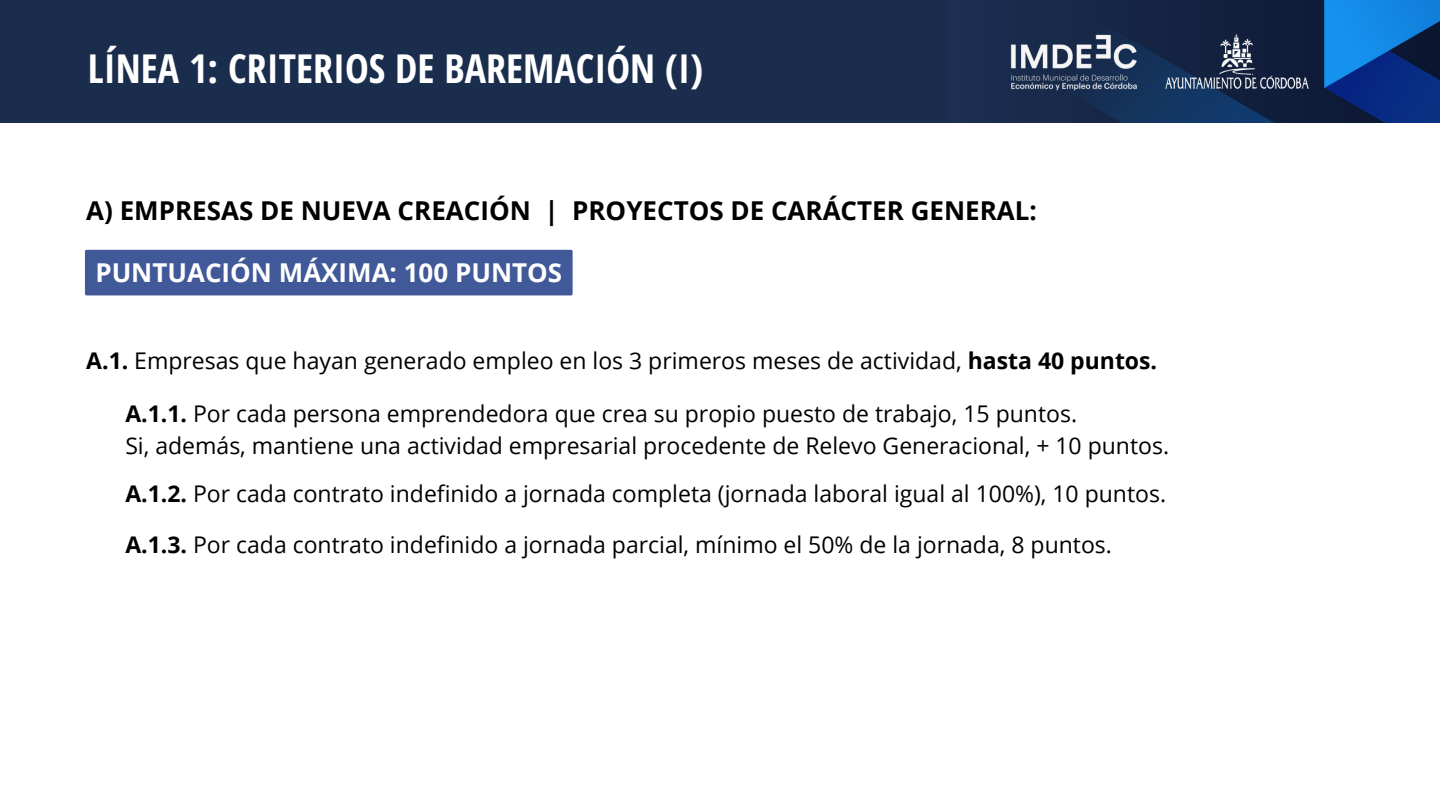
<style>
.page{position:relative;width:1440px;height:810px;background:#fff}
.page>*{position:absolute;margin:0;border:0;box-sizing:border-box;transform-origin:0 0}
.t1{font:700 40px "Open Sans Hebrew Condensed";color:#fff}
.t2{font:700 26px "Open Sans";color:#000}
.t3{font:700 26px "Open Sans";color:#fff}
.t4{font:23px "Open Sans";color:#000}
.s1{font-weight:700}
</style>
<div class="page">
<img style="left:948px;top:0;width:492px;height:123px">
<div style="left:0;top:0;width:948px;height:123px;background:#1a2d4d"></div>
<img style="left:1010px;top:35px;width:127px;height:55px">
<img style="left:1166px;top:35px;width:143px;height:53px">
<div style="left:85px;top:250px;width:488px;height:45px;background:#415998"></div>
<h1 class="t1" style="left:88px;top:40px;width:617px">LÍNEA 1: CRITERIOS DE BAREMACIÓN (I)</h1>
<p class="t2" style="left:86px;top:192px;width:952px">A) EMPRESAS DE NUEVA CREACIÓN | PROYECTOS DE CARÁCTER GENERAL:</p>
<p class="t3" style="left:95px;top:254px;width:468px">PUNTUACIÓN MÁXIMA: 100 PUNTOS</p>
<p class="t4" style="left:86px;top:345px;width:1072px"><span class="s1">A.1.</span> Empresas que hayan generado empleo en los 3 primeros meses de actividad, <span class="s1">hasta 40 puntos.</span></p>
<p class="t4" style="left:125px;top:398px;width:953px"><span class="s1">A.1.1.</span> Por cada persona emprendedora que crea su propio puesto de trabajo, 15 puntos.</p>
<p class="t4" style="left:125px;top:429px;width:1045px">Si, además, mantiene una actividad empresarial procedente de Relevo Generacional, + 10 puntos.</p>
<p class="t4" style="left:125px;top:478px;width:1042px"><span class="s1">A.1.2.</span> Por cada contrato indefinido a jornada completa (jornada laboral igual al 100%), 10 puntos.</p>
<p class="t4" style="left:125px;top:528px;width:988px"><span class="s1">A.1.3.</span> Por cada contrato indefinido a jornada parcial, mínimo el 50% de la jornada, 8 puntos.</p>
</div>
